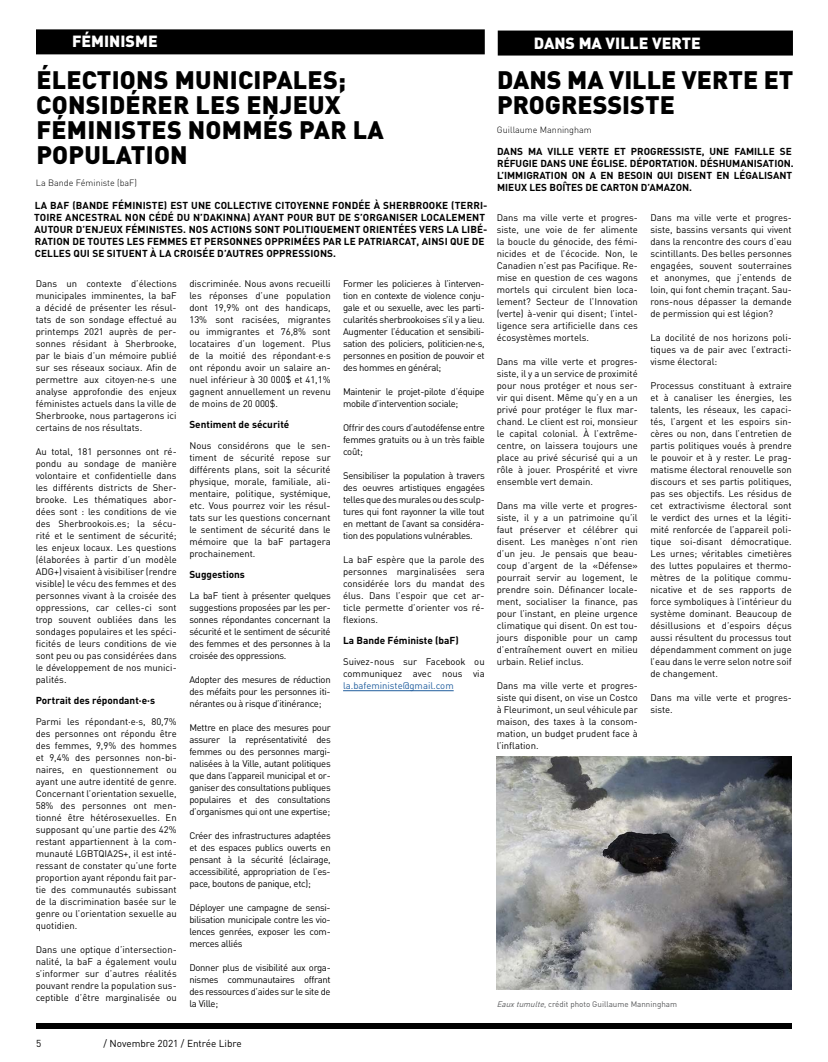
<style>
.page{position:relative;width:828px;height:1062px;background:#fff}
.page>*{position:absolute;margin:0;border:0;box-sizing:border-box;transform-origin:0 0}
.t1{font:900 25px/25px "DIN";letter-spacing:.01em;color:#000}
.t2{font:900 16px "DIN";color:#fff}
.t3{font:700 10px/12px "DIN";letter-spacing:.01em;color:#000}
.t4{font:10px "DIN";color:#000}
.t5{font:9.5px/12px "DIN";color:#000;text-align:justify}
.t6{font:9.5px/12px "DIN";letter-spacing:-.03em;color:#000}
.t7{font:9.5px "DIN";color:#215e9e}
.t8{font:300 9px "DIN";color:#000}
.t9{font:8px "DIN";color:#58595b}
.s1{font-style:italic}
</style>
<div class="page">
<div style="left:36px;top:1023px;width:756px;height:6px;background:#000"></div>
<div style="left:498px;top:31px;width:295px;height:25px;background:#000"></div>
<hr style="left:343px;top:690px;width:111px;height:1px;background:#215e9e">
<div style="left:36px;top:29px;width:449px;height:25px;background:#000"></div>
<img style="left:497px;top:756px;width:295px;height:234px">
<h2 class="t2" style="left:72px;top:31px;width:87px">FÉMINISME</h2>
<h1 class="t1" style="left:36px;top:67px;width:349px">ÉLECTIONS MUNICIPALES;<br>CONSIDÉRER LES ENJEUX<br>FÉMINISTES NOMMÉS PAR LA<br>POPULATION</h1>
<p class="t8" style="left:36px;top:177px;width:103px">La Bande Féministe (baF)</p>
<p class="t3" style="left:34px;top:199px;width:455px">LA BAF (BANDE FÉMINISTE) EST UNE COLLECTIVE CITOYENNE FONDÉE À SHERBROOKE (TERRI-TOIRE ANCESTRAL NON CÉDÉ DU N’DAKINNA) AYANT POUR BUT DE S’ORGANISER LOCALEMENT AUTOUR D’ENJEUX FÉMINISTES. NOS ACTIONS SONT POLITIQUEMENT ORIENTÉES VERS LA LIBÉ-RATION DE TOUTES LES FEMMES ET PERSONNES OPPRIMÉES PAR LE PATRIARCAT, AINSI QUE DE CELLES QUI SE SITUENT À LA CROISÉE D’AUTRES OPPRESSIONS.</p>
<p class="t5" style="left:36px;top:278px;width:143px">Dans un contexte d’élections municipales imminentes, la baF a décidé de présenter les résul&shy;tats de son sondage effectué au printemps 2021 auprès de per&shy;sonnes résidant à Sherbrooke, par le biais d’un mémoire publié sur ses réseaux sociaux. Afin de permettre aux citoyen·ne·s une analyse approfondie des enjeux féministes actuels dans la ville de Sherbrooke, nous partagerons ici certains de nos résultats.</p>
<p class="t5" style="left:36px;top:446px;width:143px">Au total, 181 personnes ont ré&shy;pondu au sondage de manière volontaire et confidentielle dans les différents districts de Sher&shy;brooke. Les thématiques abor&shy;dées sont : les conditions de vie des Sherbrookois.es; la sécu&shy;rité et le sentiment de sécurité; les enjeux locaux. Les questions (élaborées à partir d’un modèle ADG+) visaient à visibiliser (rendre visible) le vécu des femmes et des personnes vivant à la croisée des oppressions, car celles-ci sont trop souvent oubliées dans les sondages populaires et les spéci&shy;ficités de leurs conditions de vie sont peu ou pas considérées dans le développement de nos munici&shy;palités.</p>
<p class="t3" style="left:36px;top:694px;width:121px">Portrait des répondant·e·s</p>
<p class="t5" style="left:36px;top:716px;width:143px">Parmi les répondant·e·s, 80,7% des personnes ont répondu être des femmes, 9,9% des hommes et 9,4% des personnes non-bi&shy;naires, en questionnement ou ayant une autre identité de genre.<br>Concernant l’orientation sexuelle, 58% des personnes ont men&shy;tionné être hétérosexuelles. En supposant qu’une partie des 42% restant appartiennent à la com&shy;munauté LGBTQIA2S+, il est inté&shy;ressant de constater qu’une forte proportion ayant répondu fait par&shy;tie des communautés subissant de la discrimination basée sur le genre ou l’orientation sexuelle au quotidien.</p>
<p class="t5" style="left:36px;top:944px;width:143px">Dans une optique d’intersection&shy;nalité, la baF a également voulu s’informer sur d’autres réalités pouvant rendre la population sus&shy;ceptible d’être marginalisée ou</p>
<p class="t5" style="left:189px;top:278px;width:143px">discriminée. Nous avons recueilli les réponses d’une population dont 19,9% ont des handicaps, 13% sont racisées, migrantes ou immigrantes et 76,8% sont locataires d’un logement. Plus de la moitié des répondant·e·s ont répondu avoir un salaire an&shy;nuel inférieur à 30 000$ et 41,1% gagnent annuellement un revenu de moins de 20 000$.</p>
<p class="t3" style="left:189px;top:418px;width:101px">Sentiment de sécurité</p>
<p class="t5" style="left:189px;top:440px;width:143px">Nous considérons que le sen&shy;timent de sécurité repose sur différents plans, soit la sécurité physique, morale, familiale, ali&shy;mentaire, politique, systémique, etc. Vous pourrez voir les résul&shy;tats sur les questions concernant le sentiment de sécurité dans le mémoire que la baF partagera prochainement.</p>
<p class="t3" style="left:189px;top:568px;width:57px">Suggestions</p>
<p class="t5" style="left:189px;top:590px;width:143px">La baF tient à présenter quelques suggestions proposées par les per&shy;sonnes répondantes concernant la sécurité et le sentiment de sécurité des femmes et des personnes à la croisée des oppressions.</p>
<p class="t5" style="left:189px;top:674px;width:143px">Adopter des mesures de réduction des méfaits pour les personnes iti&shy;nérantes ou à risque d’itinérance;</p>
<p class="t5" style="left:189px;top:722px;width:143px">Mettre en place des mesures pour assurer la représentativité des femmes ou des personnes margi&shy;nalisées à la Ville, autant politiques que dans l’appareil municipal et or&shy;ganiser des consultations publiques populaires et des consultations d’organismes qui ont une expertise;</p>
<p class="t5" style="left:189px;top:830px;width:143px">Créer des infrastructures adaptées et des espaces publics ouverts en pensant à la sécurité (éclairage, accessibilité, appropriation de l’es&shy;pace, boutons de panique, etc);</p>
<p class="t5" style="left:189px;top:902px;width:143px">Déployer une campagne de sensi&shy;bilisation municipale contre les vio&shy;lences genrées, exposer les com&shy;merces alliés</p>
<p class="t5" style="left:189px;top:962px;width:143px">Donner plus de visibilité aux orga&shy;nismes communautaires offrant des ressources d’aides sur le site de la Ville;</p>
<p class="t5" style="left:343px;top:278px;width:143px">Former les policier.es à l’interven&shy;tion en contexte de violence conju&shy;gale et ou sexuelle, avec les parti&shy;cularités sherbrookoises s’il y a lieu.<br>Augmenter l’éducation et sensibili&shy;sation des policiers, politicien·ne·s, personnes en position de pouvoir et des hommes en général;</p>
<p class="t6" style="left:343px;top:386px;width:143px">Maintenir le projet-pilote d’équipe mobile d’intervention sociale;</p>
<p class="t5" style="left:343px;top:422px;width:143px">Offrir des cours d’autodéfense entre femmes gratuits ou à un très faible coût;</p>
<p class="t5" style="left:343px;top:470px;width:143px">Sensibiliser la population à travers des oeuvres artistiques engagées telles que des murales ou des sculp&shy;tures qui font rayonner la ville tout en mettant de l’avant sa considéra&shy;tion des populations vulnérables.</p>
<p class="t5" style="left:343px;top:554px;width:143px">La baF espère que la parole des personnes marginalisées sera considérée lors du mandat des élus. Dans l’espoir que cet ar&shy;ticle permette d’orienter vos ré&shy;flexions.</p>
<p class="t3" style="left:343px;top:634px;width:117px">La Bande Féministe (baF)</p>
<p class="t5" style="left:343px;top:656px;width:143px">Suivez-nous sur Facebook ou communiquez avec nous via</p>
<p class="t7" style="left:343px;top:680px;width:112px">la.bafeministe@gmail.com</p>
<h2 class="t2" style="left:534px;top:32px;width:169px">DANS MA VILLE VERTE</h2>
<h1 class="t1" style="left:497px;top:67px;width:298px">DANS MA VILLE VERTE ET<br>PROGRESSISTE</h1>
<p class="t8" style="left:497px;top:124px;width:96px">Guillaume Manningham</p>
<p class="t3" style="left:497px;top:145px;width:298px">DANS MA VILLE VERTE ET PROGRESSISTE, UNE FAMILLE SE RÉFUGIE DANS UNE ÉGLISE. DÉPORTATION. DÉSHUMANISATION.<br>L’IMMIGRATION ON A EN BESOIN QUI DISENT EN LÉGALISANT MIEUX LES BOÎTES DE CARTON D’AMAZON.</p>
<p class="t5" style="left:497px;top:212px;width:143px">Dans ma ville verte et progres&shy;siste, une voie de fer alimente la boucle du génocide, des fémi&shy;nicides et de l’écocide. Non, le Canadien n’est pas Pacifique. Re&shy;mise en question de ces wagons mortels qui circulent bien loca&shy;lement? Secteur de l’Innovation (verte) à-venir qui disent; l’intel&shy;ligence sera artificielle dans ces écosystèmes mortels.</p>
<p class="t5" style="left:497px;top:356px;width:143px">Dans ma ville verte et progres&shy;siste, il y a un service de proximité pour nous protéger et nous ser&shy;vir qui disent. Même qu’y en a un privé pour protéger le flux mar&shy;chand. Le client est roi, monsieur le capital colonial. À l’extrême&shy;centre, on laissera toujours une place au privé sécurisé qui a un rôle à jouer. Prospérité et vivre ensemble vert demain.</p>
<p class="t5" style="left:497px;top:500px;width:143px">Dans ma ville verte et progres&shy;siste, il y a un patrimoine qu’il faut préserver et célébrer qui disent. Les manèges n’ont rien d’un jeu. Je pensais que beau&shy;coup d’argent de la «Défense» pourrait servir au logement, le prendre soin. Définancer locale&shy;ment, socialiser la finance, pas pour l’instant, en pleine urgence climatique qui disent. On est tou&shy;jours disponible pour un camp d’entraînement ouvert en milieu urbain. Relief inclus.</p>
<p class="t5" style="left:497px;top:680px;width:143px">Dans ma ville verte et progres&shy;siste qui disent, on vise un Costco à Fleurimont, un seul véhicule par maison, des taxes à la consom&shy;mation, un budget prudent face à l’inflation.</p>
<p class="t5" style="left:650px;top:212px;width:143px">Dans ma ville verte et progres&shy;siste, bassins versants qui vivent dans la rencontre des cours d’eau scintillants. Des belles personnes engagées, souvent souterraines et anonymes, que j’entends de loin, qui font chemin traçant. Sau&shy;rons-nous dépasser la demande de permission qui est légion?</p>
<p class="t5" style="left:650px;top:332px;width:143px">La docilité de nos horizons poli&shy;tiques va de pair avec l’extracti&shy;visme électoral:</p>
<p class="t5" style="left:650px;top:380px;width:143px">Processus constituant à extraire et à canaliser les énergies, les talents, les réseaux, les capaci&shy;tés, l’argent et les espoirs sin&shy;cères ou non, dans l’entretien de partis politiques voués à prendre le pouvoir et à y rester. Le prag&shy;matisme électoral renouvelle son discours et ses partis politiques, pas ses objectifs. Les résidus de cet extractivisme électoral sont le verdict des urnes et la légiti&shy;mité renforcée de l’appareil poli&shy;tique soi-disant démocratique.<br>Les urnes; véritables cimetières des luttes populaires et thermo&shy;mètres de la politique commu&shy;nicative et de ses rapports de force symboliques à l’intérieur du système dominant. Beaucoup de désillusions et d’espoirs déçus aussi résultent du processus tout dépendamment comment on juge l’eau dans le verre selon notre soif de changement.</p>
<p class="t5" style="left:650px;top:692px;width:143px">Dans ma ville verte et progres&shy;siste.</p>
<p class="t9" style="left:497px;top:999px;width:182px"><span class="s1">Eauxtumulte</span>, crédit photo Guillaume Manningham</p>
<p class="t4" style="left:36px;top:1037px;width:7px">5</p>
<p class="t4" style="left:103px;top:1037px;width:140px">/ Novembre 2021 / Entrée Libre</p>
</div>
